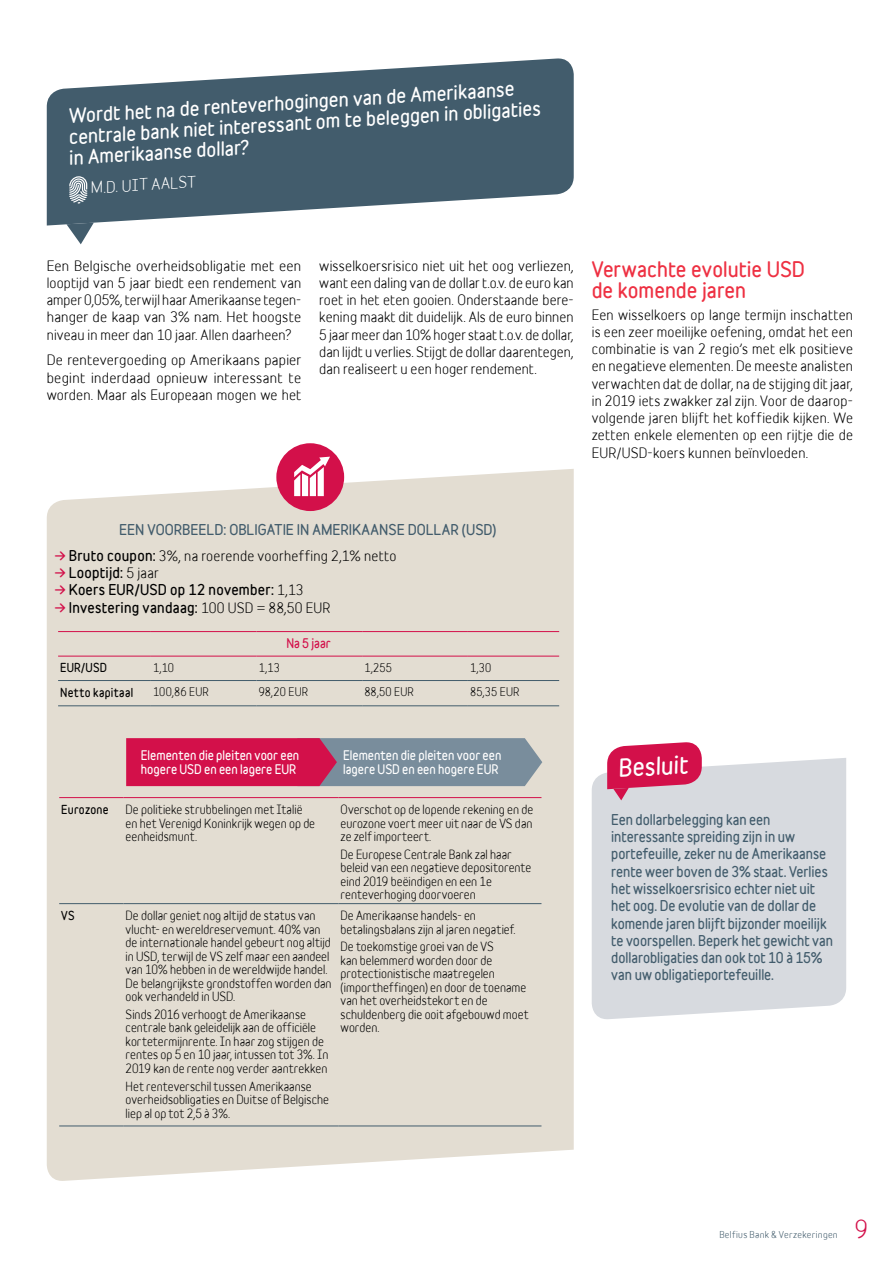
<style>
.page{position:relative;width:893px;height:1263px;background:#fff}
.page>*{position:absolute;margin:0;border:0;box-sizing:border-box;transform-origin:0 0}
.t1{font:23.25px "Belfius Normal";color:#d3104a}
.t2{font:700 22.5px "Belfius Alternative";color:#fff}
.t3{font:700 19.5px/21px "Belfius Alternative";letter-spacing:.005em;color:#ee3042}
.t4{font:700 18px/20.4px "Belfius Alternative";color:#fff}
.t5{font:15px "Belfius Normal";color:#fff}
.t6{font:13.5px/17.2px "Belfius Alternative";letter-spacing:.01em;color:#000;text-align:justify}
.t7{font:700 13.5px/17.2px "Belfius Alternative";color:#425c6c;scale:.96 1}
.t8{font:700 13.5px "Belfius Alternative";letter-spacing:.015em;color:#000}
.t9{font:700 13.5px "Belfius Alternative";color:#425c6c}
.t10{font:12px/13.5px "Belfius Normal";color:#000;scale:.95 1}
.t11{font:700 12px/13.5px "Belfius Normal";color:#fff;scale:.95 1}
.t12{font:700 12px "Belfius Normal";color:#d3104a;scale:.95 1}
.t13{font:11.25px "Belfius Normal";letter-spacing:.015em;color:#000;scale:.95 1}
.t14{font:700 11.25px "Belfius Normal";letter-spacing:.025em;color:#000;scale:.95 1}
.t15{font:9px "Belfius Normal";letter-spacing:.03em;color:#425c6c}
.s1{font-weight:700;color:#d3104a}
.s2{font-weight:700}
.s3{color:#d3104a}
.s4{font-weight:400}
</style>
<div class="page">
<div style="left:47px;top:469px;width:527px;height:712px;background:#e3ddd2"></div>
<div style="left:276px;top:443px;width:68px;height:68px;background:#d3104a;border-radius:50%"></div>
<svg style="left:294px;top:457px;width:36px;height:39px"></svg>
<hr style="left:58px;top:680px;width:93px;height:1px;background:#425c6c">
<hr style="left:58px;top:705px;width:93px;height:1px;background:#425c6c">
<hr style="left:151px;top:680px;width:106px;height:1px;background:#425c6c">
<hr style="left:257px;top:680px;width:105px;height:1px;background:#425c6c">
<hr style="left:362px;top:680px;width:106px;height:1px;background:#425c6c">
<hr style="left:468px;top:680px;width:91px;height:1px;background:#425c6c">
<hr style="left:151px;top:705px;width:106px;height:1px;background:#425c6c">
<hr style="left:257px;top:705px;width:105px;height:1px;background:#425c6c">
<hr style="left:362px;top:705px;width:106px;height:1px;background:#425c6c">
<hr style="left:468px;top:705px;width:91px;height:1px;background:#425c6c">
<hr style="left:58px;top:631px;width:93px;height:1px;background:#d3104a">
<hr style="left:151px;top:631px;width:106px;height:1px;background:#d3104a">
<hr style="left:257px;top:631px;width:105px;height:1px;background:#d3104a">
<hr style="left:362px;top:631px;width:106px;height:1px;background:#d3104a">
<hr style="left:468px;top:631px;width:91px;height:1px;background:#d3104a">
<hr style="left:58px;top:656px;width:93px;height:1px;background:#d3104a">
<hr style="left:151px;top:656px;width:106px;height:1px;background:#d3104a">
<hr style="left:257px;top:656px;width:105px;height:1px;background:#d3104a">
<hr style="left:362px;top:656px;width:106px;height:1px;background:#d3104a">
<hr style="left:468px;top:656px;width:91px;height:1px;background:#d3104a">
<hr style="left:59px;top:903px;width:65px;height:1px;background:#425c6c">
<hr style="left:59px;top:1126px;width:65px;height:1px;background:#425c6c">
<hr style="left:124px;top:903px;width:214px;height:1px;background:#425c6c">
<hr style="left:338px;top:903px;width:203px;height:1px;background:#425c6c">
<hr style="left:124px;top:1126px;width:214px;height:1px;background:#425c6c">
<hr style="left:338px;top:1126px;width:203px;height:1px;background:#425c6c">
<hr style="left:59px;top:797px;width:65px;height:1px;background:#d3104a">
<hr style="left:124px;top:797px;width:214px;height:1px;background:#d3104a">
<hr style="left:338px;top:797px;width:203px;height:1px;background:#d3104a">
<svg style="left:47px;top:58px;width:527px;height:168px;fill:#425c6c"></svg>
<svg style="left:66px;top:223px;width:28px;height:21px"></svg>
<svg style="left:69px;top:176px;width:18px;height:28px"></svg>
<div style="left:592px;top:758px;width:254px;height:261px;background:#d7dadf"></div>
<svg style="left:607px;top:742px;width:95px;height:58px"></svg>
<svg style="left:126px;top:738px;width:416px;height:48px"></svg>
<h3 class="t4" style="left:65px;top:107px;width:476px;rotate:-4deg">Wordt het na de renteverhogingen van de Amerikaanse centrale bank niet interessant om te beleggen in obligaties in Amerikaanse dollar?</h3>
<p class="t5" style="left:90px;top:176px;width:107px;rotate:-4deg">M.D. UIT AALST</p>
<p class="t6" style="left:47px;top:255px;width:256px">Een Belgische overheidsobligatie met een looptijd van 5 jaar biedt een rendement van amper 0,05%, terwijl haar Amerikaanse tegen&shy;hanger de kaap van 3% nam. Het hoogste niveau in meer dan 10 jaar. Allen daarheen?</p>
<p class="t6" style="left:47px;top:350px;width:256px">De rentevergoeding op Amerikaans papier begint inderdaad opnieuw interessant te worden. Maar als Europeaan mogen we het</p>
<p class="t6" style="left:319px;top:255px;width:256px">wisselkoersrisico niet uit het oog verliezen, want een daling van de dollar t.o.v. de euro kan roet in het eten gooien. Onderstaande bere&shy;kening maakt dit duidelijk. Als de euro binnen 5 jaar meer dan 10% hoger staat t.o.v. de dollar, dan lijdt u verlies. Stijgt de dollar daarentegen, dan realiseert u een hoger rendement.</p>
<h3 class="t3" style="left:592px;top:258px;width:215px">Verwachte evolutie USD de komende jaren</h3>
<p class="t6" style="left:592px;top:304px;width:263px">Een wisselkoers op lange termijn inschatten is een zeer moeilijke oefening, omdat het een combinatie is van 2 regio’s met elk positieve en negatieve elementen. De meeste analisten verwachten dat de dollar, na de stijging dit jaar, in 2019 iets zwakker zal zijn. Voor de daarop&shy;volgende jaren blijft het koffiedik kijken. We zetten enkele elementen op een rijtje die de EUR/USD-koers kunnen beïnvloeden.</p>
<p class="t9" style="left:119px;top:519px;width:379px">EEN VOORBEELD: OBLIGATIE IN AMERIKAANSE DOLLAR (USD)</p>
<p class="t6" style="left:54px;top:546px;width:343px"><span class="s1">→</span> <span class="s2">Bruto coupon:</span> 3%, na roerende voorheffing 2,1% netto</p>
<p class="t8" style="left:54px;top:562px;width:106px"><span class="s3">→</span> Looptijd: <span class="s4">5 jaar</span></p>
<p class="t8" style="left:54px;top:580px;width:251px"><span class="s3">→</span> Koers EUR/USD op 12 november: <span class="s4">1,13</span></p>
<p class="t8" style="left:54px;top:597px;width:278px"><span class="s3">→</span> Investering vandaag: <span class="s4">100 USD = 88,50 EUR</span></p>
<p class="t12" style="left:286px;top:634px;width:48px">Na 5 jaar</p>
<p class="t14" style="left:60px;top:659px;width:51px">EUR/USD</p>
<p class="t13" style="left:153px;top:658px;width:24px">1,10</p>
<p class="t13" style="left:259px;top:658px;width:24px">1,13</p>
<p class="t13" style="left:364px;top:658px;width:31px">1,255</p>
<p class="t13" style="left:470px;top:658px;width:24px">1,30</p>
<p class="t14" style="left:60px;top:683px;width:78px">Netto kapitaal</p>
<p class="t13" style="left:153px;top:682px;width:60px">100,86 EUR</p>
<p class="t13" style="left:259px;top:682px;width:54px">98,20 EUR</p>
<p class="t13" style="left:364px;top:682px;width:54px">88,50 EUR</p>
<p class="t13" style="left:470px;top:682px;width:54px">85,35 EUR</p>
<p class="t11" style="left:141px;top:748px;width:168px">Elementen die pleiten voor een hogere USD en een lagere EUR</p>
<p class="t11" style="left:343px;top:748px;width:168px">Elementen die pleiten voor een lagere USD en een hogere EUR</p>
<p class="t14" style="left:61px;top:800px;width:51px">Eurozone</p>
<p class="t10" style="left:126px;top:801px;width:201px">De politieke strubbelingen met Italië en het Verenigd Koninkrijk wegen op de eenheidsmunt.</p>
<p class="t10" style="left:341px;top:801px;width:204px;text-align:justify">Overschot op de lopende rekening en de eurozone voert meer uit naar de VS dan ze zelf importeert.</p>
<p class="t10" style="left:341px;top:846px;width:202px">De Europese Centrale Bank zal haar beleid van een negatieve depositorente eind 2019 beëindigen en een 1e renteverhoging doorvoeren</p>
<p class="t14" style="left:61px;top:906px;width:16px">VS</p>
<p class="t10" style="left:126px;top:907px;width:218px">De dollar geniet nog altijd de status van vlucht- en wereldreservemunt. 40% van de internationale handel gebeurt nog altijd in USD, terwijl de VS zelf maar een aandeel van 10% hebben in de wereldwijde handel.<br>De belangrijkste grondstoffen worden dan ook verhandeld in USD.</p>
<p class="t10" style="left:126px;top:1006px;width:215px">Sinds 2016 verhoogt de Amerikaanse centrale bank geleidelijk aan de officiële kortetermijnrente. In haar zog stijgen de rentes op 5 en 10 jaar, intussen tot 3%. In 2019 kan de rente nog verder aantrekken</p>
<p class="t10" style="left:126px;top:1078px;width:216px">Het renteverschil tussen Amerikaanse overheidsobligaties en Duitse of Belgische liep al op tot 2,5 à 3%.</p>
<p class="t10" style="left:341px;top:907px;width:186px">De Amerikaanse handels- en betalingsbalans zijn al jaren negatief.</p>
<p class="t10" style="left:341px;top:939px;width:199px">De toekomstige groei van de VS<br>kan belemmerd worden door de protectionistische maatregelen (importheffingen) en door de toename van het overheidstekort en de schuldenberg die ooit afgebouwd moet worden.</p>
<h2 class="t2" style="left:617px;top:750px;width:71px;rotate:-3deg">Besluit</h2>
<p class="t7" style="left:611px;top:811px;width:233px">Een dollarbelegging kan een interessante spreiding zijn in uw portefeuille, zeker nu de Amerikaanse rente weer boven de 3% staat. Verlies het wisselkoersrisico echter niet uit het oog. De evolutie van de dollar de komende jaren blijft bijzonder moeilijk te voorspellen. Beperk het gewicht van dollarobligaties dan ook tot 10 à 15% van uw obligatieportefeuille.</p>
<p class="t15" style="left:719px;top:1227px;width:120px">Belfius Bank &amp; Verzekeringen</p>
<h1 class="t1" style="left:855px;top:1210px;width:15px">9</h1>
</div>
